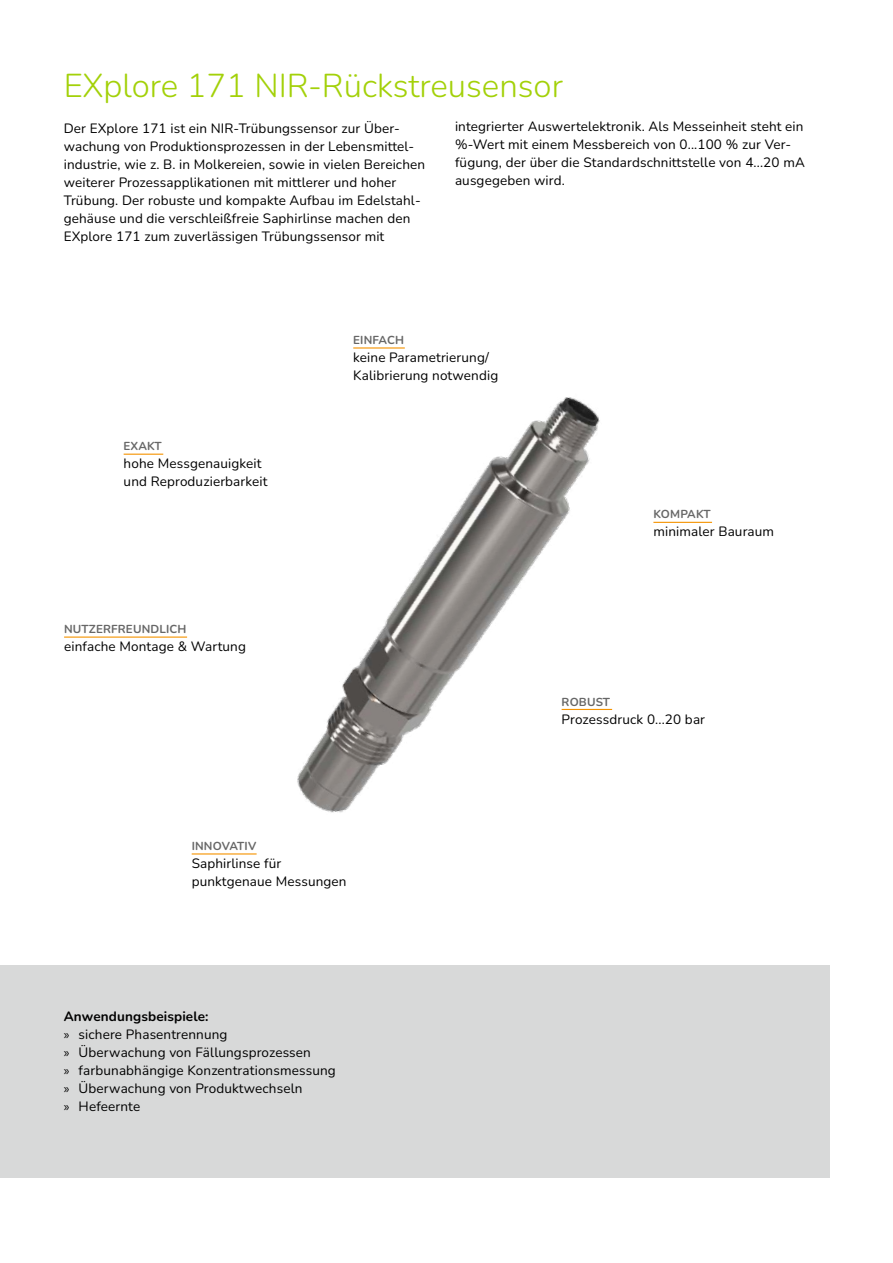
<style>
.page{position:relative;width:893px;height:1263px;background:#fff}
.page>*{position:absolute;margin:0;border:0;box-sizing:border-box;transform-origin:0 0}
.t1{font:300 33px "Nunito";color:#a3d109}
.t2{font:13.5px/18px "Nunito";letter-spacing:.01em;color:#000}
.t3{font:700 11.55px "Nunito";letter-spacing:.015em;color:#676767}
.s1{font-weight:700}
.s2{font-family:"Myriad Pro"}
</style>
<div class="page">
<div style="left:0;top:965px;width:829px;height:213px;background:#d8d9d9"></div>
<img style="left:64px;top:347px;width:649px;height:508px">
<h1 class="t1" style="left:64px;top:63px;width:501px">EXplore 171 NIR-Rückstreusensor</h1>
<p class="t2" style="left:64px;top:119px;width:363px">Der EXplore 171 ist ein NIR-Trübungssensor zur Über&shy;wachung von Produktionsprozessen in der Lebensmittel&shy;industrie, wie z. B. in Molkereien, sowie in vielen Bereichen weiterer Prozessapplikationen mit mittlerer und hoher Trübung. Der robuste und kompakte Aufbau im Edelstahl&shy;gehäuse und die verschleißfreie Saphirlinse machen den EXplore 171 zum zuverlässigen Trübungssensor mit</p>
<p class="t2" style="left:455px;top:117px;width:351px">integrierter Auswertelektronik. Als Messeinheit steht ein %-Wert mit einem Messbereich von 0...100 % zur Ver&shy;fügung, der über die Standardschnittstelle von 4...20 mA ausgegeben wird.</p>
<p class="t3" style="left:124px;top:438px;width:40px">EXAKT</p>
<p class="t2" style="left:124px;top:454px;width:145px">hohe Messgenauigkeit und Reproduzierbarkeit</p>
<p class="t3" style="left:64px;top:621px;width:124px">NUTZERFREUNDLICH</p>
<p class="t2" style="left:64px;top:637px;width:183px">einfache Montage &amp; Wartung</p>
<p class="t3" style="left:353px;top:332px;width:52px">EINFACH</p>
<p class="t2" style="left:353px;top:348px;width:146px">keine Parametrierung/<br>Kalibrierung notwendig</p>
<p class="t3" style="left:192px;top:838px;width:66px">INNOVATIV</p>
<p class="t2" style="left:192px;top:854px;width:156px">Saphirlinse für punktgenaue Messungen</p>
<p class="t2" style="left:64px;top:1007px;width:273px"><span class="s1">Anwendungsbeispiele:<br></span><span class="s2">»</span> sichere Phasentrennung<br><span class="s2">»</span> Überwachung von Fällungsprozessen<br><span class="s2">»</span> farbunabhängige Konzentrationsmessung <span class="s2">»</span> Überwachung von Produktwechseln<br><span class="s2">»</span> Hefeernte</p>
<p class="t3" style="left:653px;top:506px;width:59px">KOMPAKT</p>
<p class="t2" style="left:653px;top:522px;width:122px">minimaler Bauraum</p>
<p class="t3" style="left:562px;top:694px;width:50px">ROBUST</p>
<p class="t2" style="left:562px;top:709px;width:145px">Prozessdruck 0...20 bar</p>
</div>
